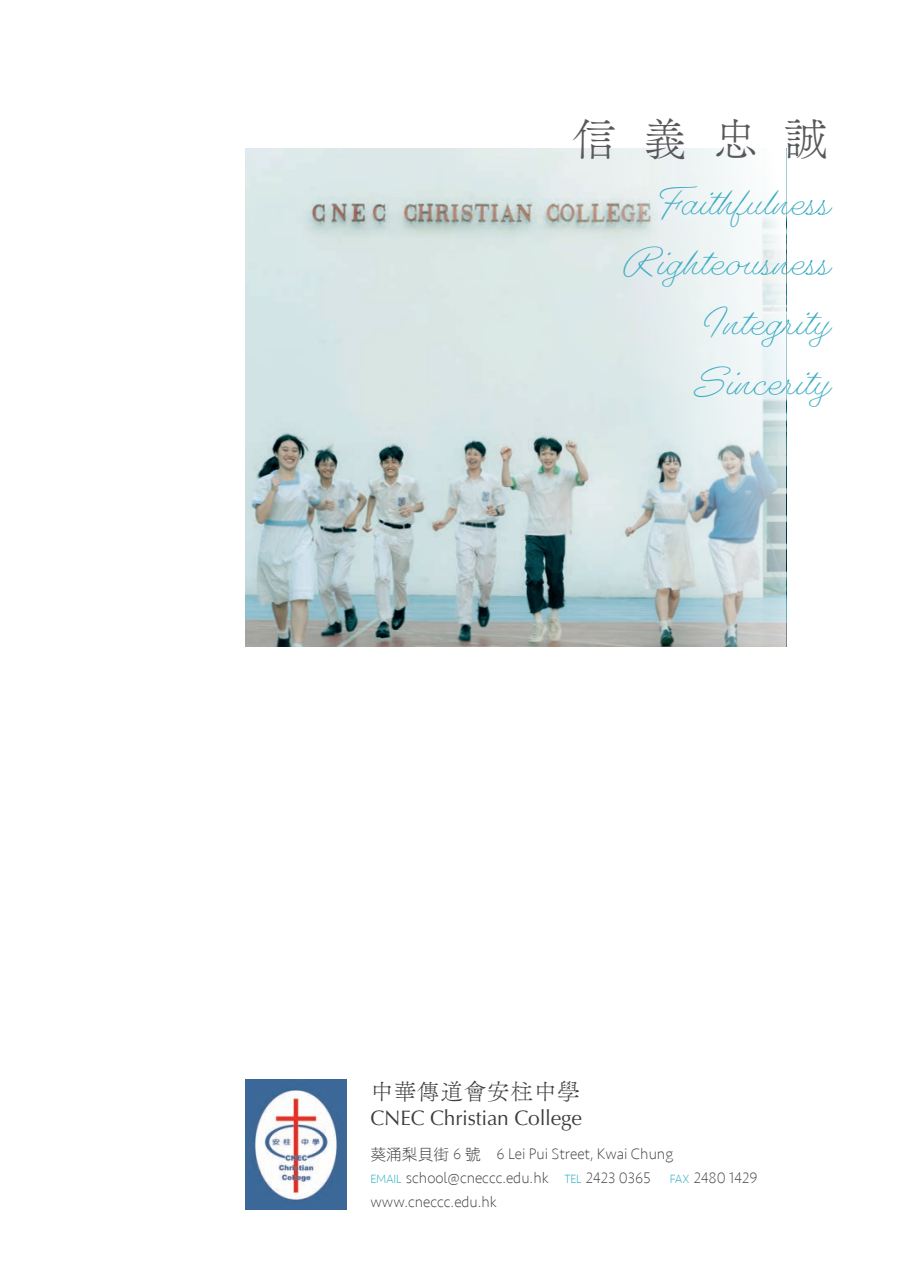
<style>
.page{position:relative;width:903px;height:1275px;background:#fff}
.page>*{position:absolute;margin:0;border:0;box-sizing:border-box;transform-origin:0 0}
.t1{font:45.15px "Tsuku A Old Min Pr 6 N L";color:#57585a}
.t2{font:300 36.75px "Gautreaux";letter-spacing:.01em;color:#3fadc3}
.chi_BT1{font:22.75px "Tsuku A Old Min Pr 6 N L";letter-spacing:.025em;color:#3e3e3f}
.chi_BT1-2{font:21px "Optima";letter-spacing:-.01em;color:#3e3e3f}
.t3{font:200 15.75px "Seravek";color:#3e3e3f}
.s1{font-family:"DF Li Hei HK W3";font-weight:400}
.s2{font-size:12.25px;color:#15a6bd}
</style>
<div class="page">
<img style="left:246px;top:148px;width:74px;height:499px">
<svg style="left:320px;top:148px;width:466px;height:499px;background:#cad7d7"></svg>
<img style="left:246px;top:1080px;width:101px;height:129px">
<p class="t1" style="left:572px;top:100px;width:258px">信義忠誠</p>
<p class="t2" style="left:655px;top:179px;width:175px">Faithfulness</p>
<p class="t2" style="left:619px;top:239px;width:211px">Righteousness</p>
<p class="t2" style="left:700px;top:300px;width:130px">Integrity</p>
<p class="t2" style="left:689px;top:360px;width:141px">Sincerity</p>
<p class="chi_BT1" style="left:370px;top:1071px;width:211px">中華傳道會安柱中學</p>
<p class="chi_BT1-2" style="left:370px;top:1105px;width:213px">CNEC Christian College</p>
<p class="t3" style="left:370px;top:1144px;width:304px"><span class="s1">葵涌梨貝街</span> 6 <span class="s1">號</span> 6 Lei Pui Street, Kwai Chung</p>
<p class="t3" style="left:370px;top:1168px;width:388px"><span class="s2">EMAIL</span> school@cneccc.edu.hk <span class="s2">TEL</span> 2423 0365 <span class="s2">FAX</span> 2480 1429</p>
<p class="t3" style="left:370px;top:1192px;width:128px">www.cneccc.edu.hk</p>
</div>
